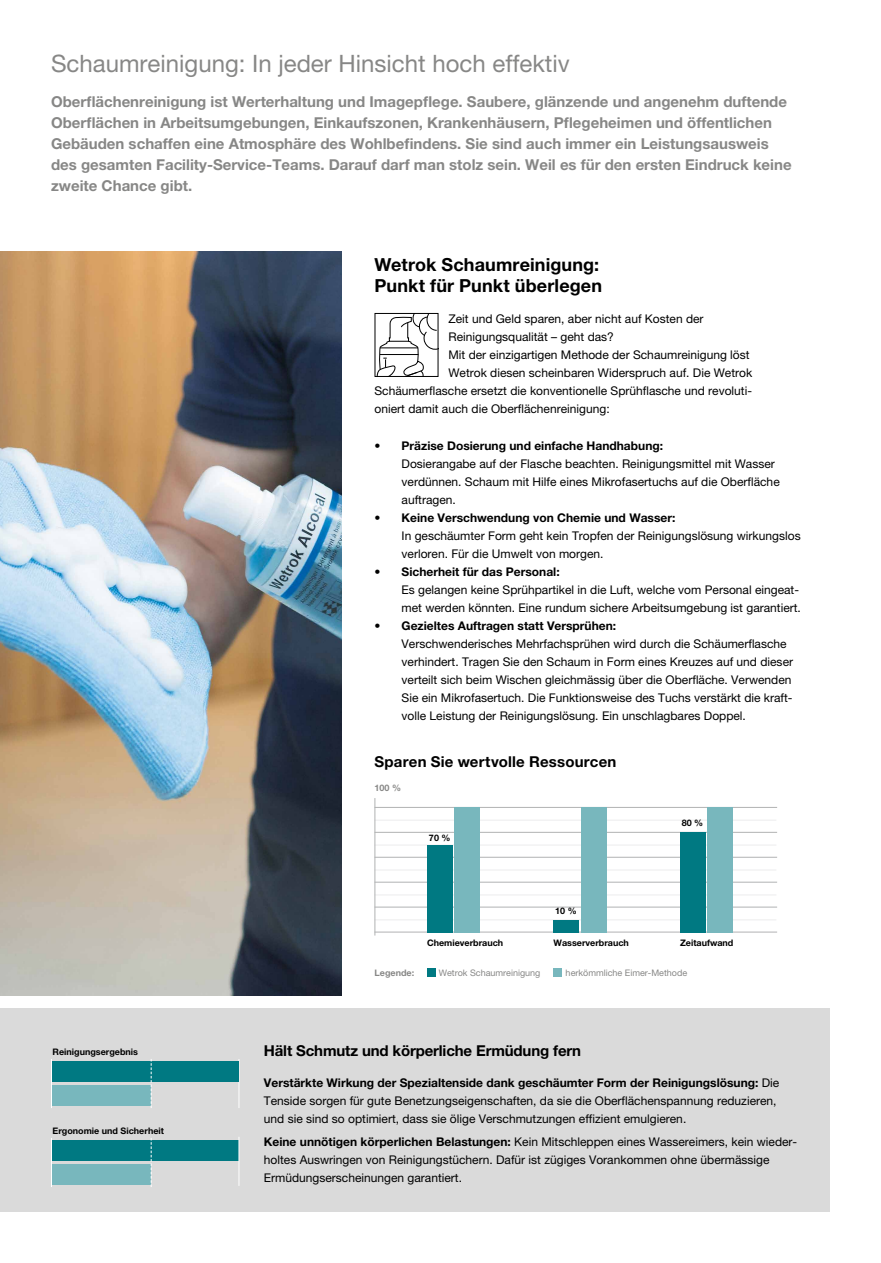
<style>
.page{position:relative;width:881px;height:1263px;background:#fff}
.page>*{position:absolute;margin:0;border:0;box-sizing:border-box;transform-origin:0 0}
.t1{font:24px "Helvetica Neue LT Pro";color:#878786}
.t2{font:700 18px/21px "Helvetica Neue LT Pro";letter-spacing:.005em;color:#000}
.t3{font:700 15px/21px "Helvetica Neue LT Pro";color:#878786}
.t4{font:700 15px "Helvetica Neue LT Pro";letter-spacing:-.01em;color:#000}
.t5{font:700 15px "Helvetica Neue LT Pro";letter-spacing:.015em;color:#000}
.t6{font:12px/18px "Helvetica Neue LT Pro";color:#000}
.t7{font:700 12px "Helvetica Neue LT Pro";color:#000}
.t8{font:700 9px "Helvetica Neue LT Pro";color:#000}
.t9{font:9px "Helvetica Neue LT Pro";color:#878786}
.t10{font:700 9px "Helvetica Neue LT Pro";color:#878786}
.s1{font-weight:700}
</style>
<div class="page">
<div style="left:0;top:1008px;width:829px;height:204px;background:#dadada"></div>
<svg style="left:376px;top:315px;width:60px;height:60px"></svg>
<div style="left:374px;top:313px;width:64px;height:64px;border:1px solid #000"></div>
<img style="left:0;top:252px;width:341px;height:743px">
<hr style="left:374px;top:807px;width:402px;height:1px;background:#b1b2b3">
<hr style="left:374px;top:832px;width:402px;height:1px;background:#b1b2b3">
<hr style="left:374px;top:857px;width:402px;height:1px;background:#b1b2b3">
<hr style="left:374px;top:882px;width:402px;height:1px;background:#b1b2b3">
<hr style="left:374px;top:907px;width:402px;height:1px;background:#b1b2b3">
<hr style="left:374px;top:932px;width:402px;height:1px;background:#b1b2b3">
<hr style="left:374px;top:820px;width:402px;height:1px;background:#ececed">
<hr style="left:374px;top:845px;width:402px;height:1px;background:#ececed">
<hr style="left:374px;top:870px;width:402px;height:1px;background:#ececed">
<hr style="left:374px;top:895px;width:402px;height:1px;background:#ececed">
<hr style="left:374px;top:920px;width:402px;height:1px;background:#ececed">
<div style="left:427px;top:845px;width:25px;height:87px;background:#007982"></div>
<div style="left:553px;top:920px;width:26px;height:12px;background:#007982"></div>
<div style="left:679px;top:832px;width:26px;height:100px;background:#007982"></div>
<div style="left:454px;top:807px;width:26px;height:125px;background:#78b7bd"></div>
<div style="left:580px;top:807px;width:26px;height:125px;background:#78b7bd"></div>
<div style="left:707px;top:807px;width:25px;height:125px;background:#78b7bd"></div>
<hr style="left:374px;top:798px;width:1px;height:137px;background:#b1b2b3">
<div style="left:52px;top:1140px;width:186px;height:21px;background:#007982"></div>
<div style="left:52px;top:1163px;width:99px;height:21px;background:#78b7bd"></div>
<hr style="left:238px;top:1059px;width:1px;height:49px;background:#fff">
<svg style="left:151px;top:1138px;width:1px;height:49px"></svg>
<hr style="left:51px;top:1138px;width:1px;height:49px;background:#fff">
<hr style="left:238px;top:1137px;width:1px;height:49px;background:#fff">
<div style="left:52px;top:1061px;width:186px;height:21px;background:#007982"></div>
<div style="left:52px;top:1084px;width:99px;height:21px;background:#78b7bd"></div>
<svg style="left:151px;top:1059px;width:1px;height:49px"></svg>
<hr style="left:51px;top:1059px;width:1px;height:49px;background:#fff">
<div style="left:427px;top:968px;width:9px;height:8px;background:#007982"></div>
<div style="left:553px;top:968px;width:9px;height:8px;background:#78b7bd"></div>
<h1 class="t1" style="left:51px;top:50px;width:520px">Schaumreinigung: In jeder Hinsicht hoch effektiv</h1>
<p class="t3" style="left:51px;top:91px;width:741px">Oberflächenreinigung ist Werterhaltung und Imagepflege. Saubere, glänzende und angenehm duftende Oberflächen in Arbeitsumgebungen, Einkaufszonen, Krankenhäusern, Pflegeheimen und öffentlichen Gebäuden schaffen eine Atmosphäre des Wohlbefindens. Sie sind auch immer ein Leistungsausweis des gesamten Facility-Service-Teams. Darauf darf man stolz sein. Weil es für den ersten Eindruck keine zweite Chance gibt.</p>
<h2 class="t2" style="left:374px;top:253px;width:229px">Wetrok Schaumreinigung:<br>Punkt für Punkt überlegen</h2>
<p class="t6" style="left:448px;top:310px;width:256px">Zeit und Geld sparen, aber nicht auf Kosten der</p>
<p class="t6" style="left:448px;top:328px;width:167px">Reinigungsqualität – geht das?</p>
<p class="t6" style="left:448px;top:346px;width:302px">Mit der einzigartigen Methode der Schaumreinigung löst</p>
<p class="t6" style="left:448px;top:364px;width:305px">Wetrok diesen scheinbaren Widerspruch auf. Die Wetrok</p>
<p class="t6" style="left:374px;top:382px;width:379px">Schäumerflasche ersetzt die konventionelle Sprühflasche und revoluti-</p>
<p class="t6" style="left:374px;top:400px;width:236px">oniert damit auch die Oberflächenreinigung:</p>
<p class="t7" style="left:374px;top:438px;width:290px">• Präzise Dosierung und einfache Handhabung:</p>
<p class="t6" style="left:401px;top:454px;width:379px">Dosierangabe auf der Flasche beachten. Reinigungsmittel mit Wasser verdünnen. Schaum mit Hilfe eines Mikrofasertuchs auf die Oberfläche auftragen.</p>
<p class="t7" style="left:374px;top:510px;width:302px">• Keine Verschwendung von Chemie und Wasser:</p>
<p class="t6" style="left:401px;top:526px;width:400px">In geschäumter Form geht kein Tropfen der Reinigungslösung wirkungslos verloren. Für die Umwelt von morgen.</p>
<p class="t7" style="left:374px;top:564px;width:186px">• Sicherheit für das Personal:</p>
<p class="t6" style="left:401px;top:580px;width:400px">Es gelangen keine Sprühpartikel in die Luft, welche vom Personal eingeat&shy;met werden könnten. Eine rundum sichere Arbeitsumgebung ist garantiert.</p>
<p class="t7" style="left:374px;top:618px;width:243px">• Gezieltes Auftragen statt Versprühen:</p>
<p class="t6" style="left:401px;top:634px;width:393px">Verschwenderisches Mehrfachsprühen wird durch die Schäumerflasche verhindert. Tragen Sie den Schaum in Form eines Kreuzes auf und dieser verteilt sich beim Wischen gleichmässig über die Oberfläche. Verwenden Sie ein Mikrofasertuch. Die Funktionsweise des Tuchs verstärkt die kraft&shy;volle Leistung der Reinigungslösung. Ein unschlagbares Doppel.</p>
<p class="t5" style="left:374px;top:752px;width:243px">Sparen Sie wertvolle Ressourcen</p>
<p class="t10" style="left:374px;top:783px;width:28px">100 %</p>
<p class="t8" style="left:429px;top:832px;width:23px">70 %</p>
<p class="t8" style="left:427px;top:937px;width:78px">Chemieverbrauch</p>
<p class="t8" style="left:555px;top:905px;width:23px">10 %</p>
<p class="t8" style="left:681px;top:817px;width:23px">80 %</p>
<p class="t8" style="left:553px;top:937px;width:77px">Wasserverbrauch</p>
<p class="t8" style="left:679px;top:937px;width:55px">Zeitaufwand</p>
<p class="t8" style="left:53px;top:1046px;width:87px">Reinigungsergebnis</p>
<p class="t8" style="left:53px;top:1125px;width:113px">Ergonomie und Sicherheit</p>
<p class="t10" style="left:374px;top:967px;width:41px">Legende:</p>
<p class="t9" style="left:438px;top:968px;width:103px">Wetrok Schaumreinigung</p>
<p class="t9" style="left:565px;top:968px;width:123px">herkömmliche Eimer-Methode</p>
<p class="t4" style="left:264px;top:1041px;width:318px">Hält Schmutz und körperliche Ermüdung fern</p>
<p class="t6" style="left:264px;top:1073px;width:517px"><span class="s1">Verstärkte Wirkung der Spezialtenside dank geschäumter Form der Reinigungslösung:</span> Die<br>Tenside sorgen für gute Benetzungseigenschaften, da sie die Oberflächen spannung reduzieren, und sie sind so optimiert, dass sie ölige Verschmutzungen effizient emulgieren.</p>
<p class="t6" style="left:264px;top:1132px;width:534px"><span class="s1">Keine unnötigen körperlichen Belastungen:</span> Kein Mitschleppen eines Wassereimers, kein wieder&shy;holtes Aus wringen von Reinigungstüchern. Dafür ist zügiges Vorankommen ohne übermässige<br>Ermüdungserscheinungen garantiert.</p>
</div>
